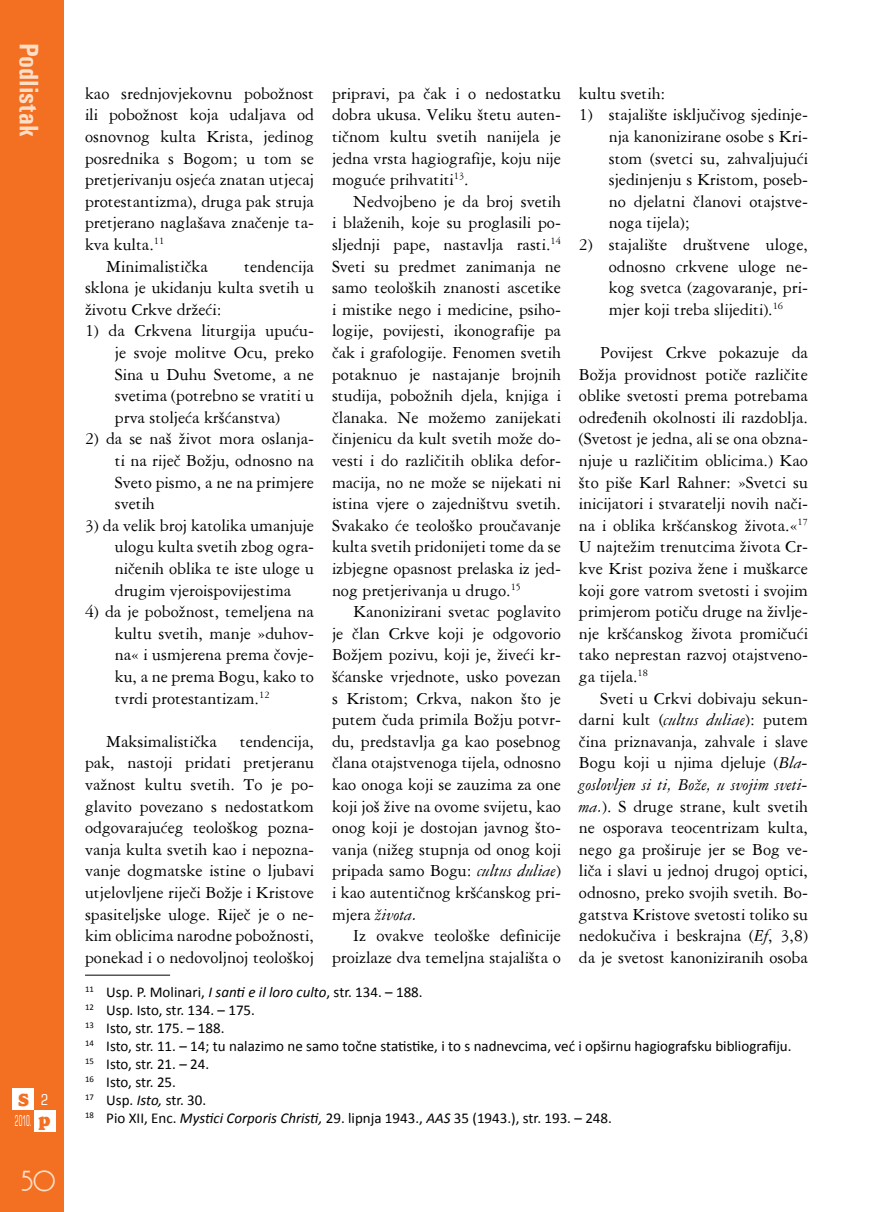
<style>
.page{position:relative;width:893px;height:1212px;background:#fff}
.page>*{position:absolute;margin:0;border:0;box-sizing:border-box;transform-origin:0 0}
.t1{font:700 condensed 27px "Univers";color:#fedec7}
.t2{font:27px "Andes";color:#fedec7}
.t3{font:18px/21.6px "American Garamond BT";color:#000;text-align:justify}
.t4{font:800 18px "Alfredo";color:#f36f21}
.t5{font:15px/18px "Calibri";color:#000}
.t6{font:condensed 15px "Square 721 BT";color:#fff;scale:.5 1}
.t7{font:condensed 15px "Square 721 BT";color:#fff}
.s1{font-family:"Alfredo";font-weight:800;font-stretch:normal;font-size:18px;color:#f36f21}
.s2{font-style:italic}
</style>
<div class="page">
<div style="left:0;top:0;width:64px;height:1212px;background:#f36f21"></div>
<div style="left:13px;top:1089px;width:21px;height:21px;background:#fff"></div>
<div style="left:34px;top:1110px;width:21px;height:21px;background:#fff"></div>
<hr style="left:85px;top:975px;width:85px;height:1px;background:#000">
<h1 class="t1" style="left:46px;top:43px;width:96px;rotate:90deg">Podlistak</h1>
<p class="t4" style="left:18px;top:1090px;width:12px">S</p>
<p class="t6" style="left:15px;top:1112px;width:72px">2010. <span class="s1">p</span></p>
<p class="t7" style="left:41px;top:1090px;width:9px">2</p>
<h1 class="t2" style="left:21px;top:1169px;width:36px">50</h1>
<p class="t3" style="left:85px;top:82px;width:230px">kao srednjovjekovnu pobožnost</p>
<p class="t3" style="left:85px;top:104px;width:230px">ili pobožnost koja udaljava od</p>
<p class="t3" style="left:85px;top:125px;width:230px">osnovnog kulta Krista, jedinog</p>
<p class="t3" style="left:85px;top:147px;width:230px">posrednika s Bogom; u tom se</p>
<p class="t3" style="left:85px;top:168px;width:230px">pretjerivanju osjeća znatan utjecaj</p>
<p class="t3" style="left:85px;top:190px;width:230px">protestantizma), druga pak struja</p>
<p class="t3" style="left:85px;top:212px;width:230px">pretjerano naglašava značenje ta-</p>
<p class="t3" style="left:85px;top:233px;width:81px">kva kulta.<sup>11</sup></p>
<p class="t3" style="left:106px;top:255px;width:103px">Minimalistička</p>
<p class="t3" style="left:332px;top:82px;width:230px">pripravi, pa čak i o nedostatku dobra ukusa. Veliku štetu auten&shy;tičnom kultu svetih nanijela je jedna vrsta hagiografije, koju nije moguće prihvatiti<sup>13</sup>.</p>
<p class="t3" style="left:332px;top:190px;width:230px;text-indent:21px">Nedvojbeno je da broj svetih i blaženih, koje su proglasili po&shy;sljednji pape, nastavlja rasti.<sup>14<br></sup>Sveti su predmet zanimanja ne samo teoloških znanosti ascetike i mistike nego i medicine, psiho&shy;logije, povijesti, ikonografije pa čak i grafologije. Fenomen svetih potaknuo je nastajanje brojnih studija, pobožnih djela, knjiga i članaka. Ne možemo zanijekati činjenicu da kult svetih može do&shy;vesti i do različitih oblika defor&shy;macija, no ne može se nijekati ni istina vjere o zajedništvu svetih.<br>Svakako će teološko proučavanje kulta svetih pridonijeti tome da se izbjegne opasnost prelaska iz jed&shy;nog pretjerivanja u drugo.<sup>15</sup></p>
<p class="t3" style="left:332px;top:600px;width:230px;text-indent:21px">Kanonizirani svetac poglavito je član Crkve koji je odgovorio Božjem pozivu, koji je, živeći kr&shy;šćanske vrjednote, usko povezan s Kristom; Crkva, nakon što je putem čuda primila Božju potvr&shy;du, predstavlja ga kao posebnog člana otajstvenoga tijela, odnosno kao onoga koji se zauzima za one koji još žive na ovome svijetu, kao onog koji je dostojan javnog što&shy;vanja (nižeg stupnja od onog koji pripada samo Bogu: <span class="s2">cultus duliae</span>) i kao autentičnog kršćanskog pri&shy;mjera <span class="s2">života.</span></p>
<p class="t3" style="left:332px;top:924px;width:230px;text-align:right">Iz ovakve teološke definicije proizlaze dva temeljna stajališta o</p>
<p class="t3" style="left:579px;top:82px;width:88px">kultu svetih:</p>
<p class="t3" style="left:609px;top:104px;width:201px;text-indent:-30px">1) stajalište isključivog sjedinje&shy;nja kanonizirane osobe s Kri&shy;stom (svetci su, zahvaljujući sjedinjenju s Kristom, poseb&shy;no djelatni članovi otajstve&shy;noga tijela);</p>
<p class="t3" style="left:609px;top:233px;width:201px;text-indent:-30px">2) stajalište društvene uloge, odnosno crkvene uloge ne&shy;kog svetca (zagovaranje, pri&shy;mjer koji treba slijediti).<sup>16</sup></p>
<p class="t3" style="left:579px;top:341px;width:230px;text-indent:21px">Povijest Crkve pokazuje da Božja providnost potiče različite oblike svetosti prema potrebama određenih okolnosti ili razdoblja. (Svetost je jedna, ali se ona obzna&shy;njuje u različitim oblicima.) Kao što piše Karl Rahner: »Svetci su inicijatori i stvaratelji novih nači&shy;na i oblika kršćanskog života.«<sup>17<br></sup>U najtežim trenutcima života Cr&shy;kve Krist poziva žene i muškarce koji gore vatrom svetosti i svojim primjerom potiču druge na življe&shy;nje kršćanskog života promičući tako neprestan razvoj otajstveno&shy;ga tijela.<sup>18</sup></p>
<p class="t3" style="left:579px;top:687px;width:230px;text-indent:21px">Sveti u Crkvi dobivaju sekun&shy;darni kult (<span class="s2">cultus duliae</span>): putem čina priznavanja, zahvale i slave Bogu koji u njima djeluje (<span class="s2">Bla&shy;goslovljen si ti, Bože, u svojim sveti&shy;ma.</span>). S druge strane, kult svetih ne osporava teocentrizam kulta, nego ga proširuje jer se Bog ve&shy;liča i slavi u jednoj drugoj optici, odnosno, preko svojih svetih. Bo&shy;gatstva Kristove svetosti toliko su nedokučiva i beskrajna (<span class="s2">Ef</span>, 3,8) da je svetost kanoniziranih osoba</p>
<p class="t5" style="left:85px;top:982px;width:708px"><sup>11</sup> Usp. P. Molinari, <span class="s2">I santi e il loro culto</span>, str. 134. – 188.<br><sup>12</sup> Usp. Isto, str. 134. – 175.<br><sup>13</sup> Isto, str. 175. – 188.<br><sup>14</sup> Isto, str. 11. – 14; tu nalazimo ne samo točne statistike, i to s nadnevcima, već i opširnu hagiografsku bibliografiju.<br><sup>15</sup> Isto, str. 21. – 24.<br><sup>16</sup> Isto, str. 25.<br><sup>17</sup> Usp. <span class="s2">Isto,</span> str. 30.<br><sup>18</sup> Pio XII, Enc. <span class="s2">Mystici Corporis Christi,</span> 29. lipnja 1943., <span class="s2">AAS</span> 35 (1943.), str. 193. – 248.</p>
<p class="t3" style="left:85px;top:255px;width:230px;text-indent:159px">tendencija sklona je ukidanju kulta svetih u životu Crkve držeći:</p>
<p class="t3" style="left:115px;top:320px;width:201px;text-indent:-30px">1) da Crkvena liturgija upuću&shy;je svoje molitve Ocu, preko Sina u Duhu Svetome, a ne svetima (potrebno se vratiti u prva stoljeća kršćanstva)</p>
<p class="t3" style="left:115px;top:428px;width:201px;text-indent:-30px">2) da se naš život mora oslanja&shy;ti na riječ Božju, odnosno na Sveto pismo, a ne na primjere svetih</p>
<p class="t3" style="left:115px;top:514px;width:201px;text-indent:-30px">3) da velik broj katolika umanjuje ulogu kulta svetih zbog ogra&shy;ničenih oblika te iste uloge u drugim vjeroispovijestima</p>
<p class="t3" style="left:115px;top:600px;width:201px;text-indent:-30px">4) da je pobožnost, temeljena na kultu svetih, manje »duhov&shy;na« i usmjerena prema čovje&shy;ku, a ne prema Bogu, kako to tvrdi protestantizam.<sup>12</sup></p>
<p class="t3" style="left:106px;top:730px;width:112px">Maksimalistička</p>
<p class="t3" style="left:85px;top:730px;width:230px;text-indent:155px">tendencija, pak, nastoji pridati pretjeranu važnost kultu svetih. To je po&shy;glavito povezano s nedostatkom odgovarajućeg teološkog pozna&shy;vanja kulta svetih kao i nepozna&shy;vanje dogmatske istine o ljubavi utjelovljene riječi Božje i Kristove spasiteljske uloge. Riječ je o ne&shy;kim oblicima narodne pobožnosti, ponekad i o nedovoljnoj teološkoj</p>
</div>
